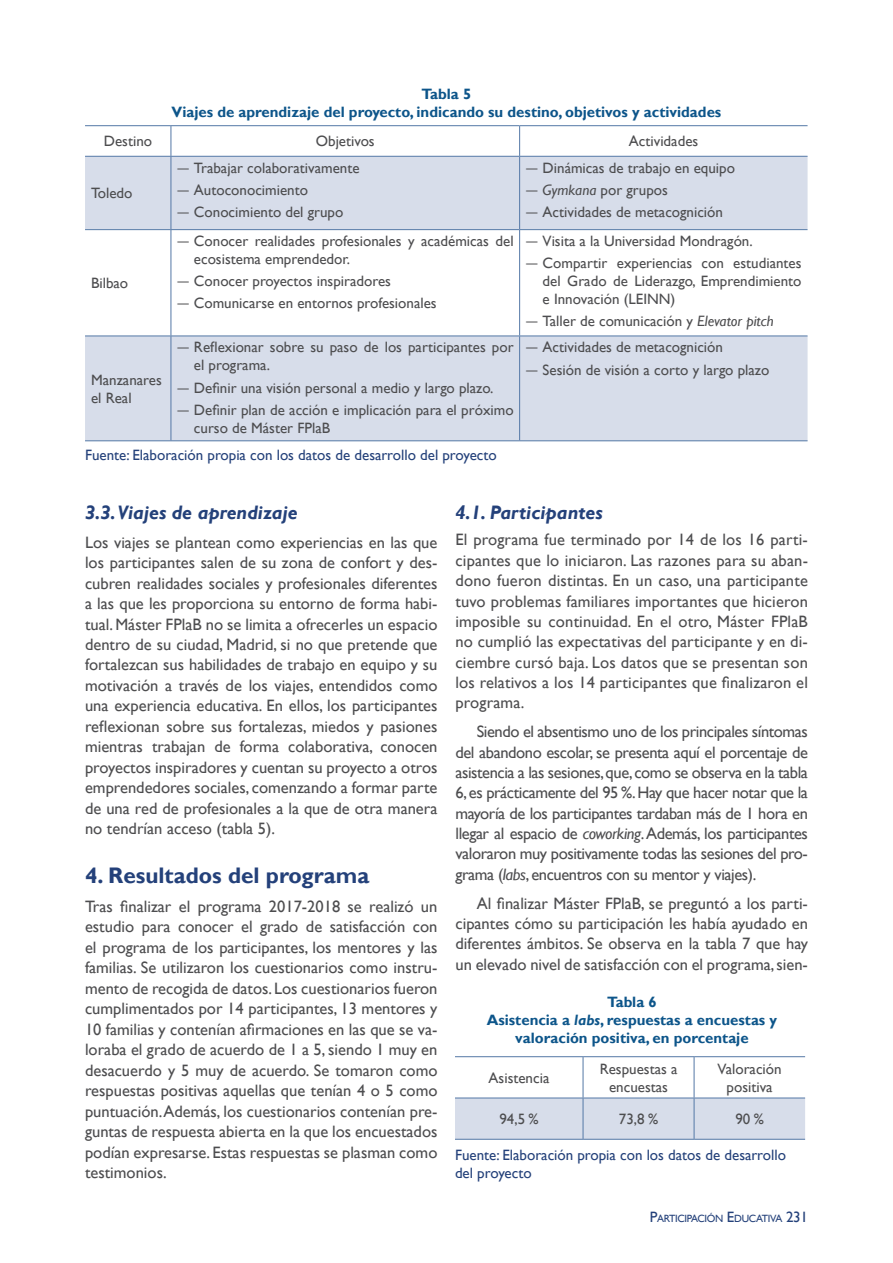
<style>
.page{position:relative;width:893px;height:1263px;background:#fff}
.page>*{position:absolute;margin:0;border:0;box-sizing:border-box;transform-origin:0 0}
.t1{font:700 22.5px "Gill Sans";color:#24417a}
.t2{font:italic 700 19.5px "Gill Sans";color:#24417a}
.t3{font:16.5px/20.4px "Gill Sans";color:#4d4d4f;text-align:justify}
.t4{font:15px/18px "Gill Sans";color:#4d4d4f}
.t5{font:700 15px/18px "Gill Sans";color:#0d558a;text-align:center}
.t6{font:15px/18px "Gill Sans";color:#24417a}
.t7{font:10.5px "Gill Sans";letter-spacing:-.03em;color:#24417a}
.s1{font-family:"Georgia"}
.s2{font-style:italic}
.s3{font-size:15px}
</style>
<div class="page">
<svg style="left:85px;top:126px;width:722px;height:30px"></svg>
<svg style="left:85px;top:157px;width:722px;height:283px;fill:#d7ddea"></svg>
<div style="left:85px;top:230px;width:86px;height:106px;background:#fff"></div>
<div style="left:520px;top:230px;width:287px;height:106px;background:#fff"></div>
<hr style="left:519px;top:126px;width:1px;height:30px;background:#5478a6">
<hr style="left:85px;top:156px;width:86px;height:1px;background:#5478a6">
<hr style="left:171px;top:156px;width:349px;height:1px;background:#5478a6">
<hr style="left:520px;top:156px;width:287px;height:1px;background:#5478a6">
<hr style="left:519px;top:157px;width:1px;height:72px;background:#5478a6">
<hr style="left:85px;top:229px;width:86px;height:1px;background:#5478a6">
<hr style="left:171px;top:229px;width:349px;height:1px;background:#5478a6">
<hr style="left:520px;top:229px;width:287px;height:1px;background:#5478a6">
<hr style="left:519px;top:230px;width:1px;height:106px;background:#5478a6">
<hr style="left:85px;top:336px;width:86px;height:1px;background:#5478a6">
<hr style="left:171px;top:336px;width:349px;height:1px;background:#5478a6">
<hr style="left:519px;top:336px;width:1px;height:104px;background:#5478a6">
<hr style="left:520px;top:336px;width:287px;height:1px;background:#5478a6">
<hr style="left:171px;top:440px;width:349px;height:1px;background:#5478a6">
<hr style="left:520px;top:440px;width:287px;height:1px;background:#5478a6">
<hr style="left:171px;top:125px;width:349px;height:1px;background:#5478a6">
<hr style="left:520px;top:125px;width:287px;height:1px;background:#5478a6">
<hr style="left:85px;top:125px;width:86px;height:1px;background:#5478a6">
<hr style="left:171px;top:126px;width:1px;height:30px;background:#5478a6">
<hr style="left:171px;top:157px;width:1px;height:72px;background:#5478a6">
<hr style="left:171px;top:230px;width:1px;height:106px;background:#5478a6">
<hr style="left:171px;top:336px;width:1px;height:104px;background:#5478a6">
<hr style="left:85px;top:440px;width:86px;height:1px;background:#5478a6">
<svg style="left:455px;top:1057px;width:350px;height:82px"></svg>
<hr style="left:583px;top:1057px;width:1px;height:40px;background:#5478a6">
<hr style="left:694px;top:1057px;width:1px;height:40px;background:#5478a6">
<hr style="left:455px;top:1056px;width:128px;height:1px;background:#5478a6">
<hr style="left:583px;top:1056px;width:111px;height:1px;background:#5478a6">
<hr style="left:694px;top:1056px;width:111px;height:1px;background:#5478a6">
<hr style="left:455px;top:1097px;width:128px;height:1px;background:#5478a6">
<hr style="left:583px;top:1097px;width:111px;height:1px;background:#5478a6">
<hr style="left:583px;top:1098px;width:1px;height:41px;background:#5478a6">
<hr style="left:694px;top:1097px;width:111px;height:1px;background:#5478a6">
<hr style="left:694px;top:1098px;width:1px;height:41px;background:#5478a6">
<hr style="left:455px;top:1139px;width:128px;height:1px;background:#5478a6">
<hr style="left:583px;top:1139px;width:111px;height:1px;background:#5478a6">
<hr style="left:694px;top:1139px;width:111px;height:1px;background:#5478a6">
<p class="t5" style="left:172px;top:85px;width:551px">Tabla 5<br>Viajes de aprendizaje del proyecto, indicando su destino, objetivos y actividades</p>
<p class="t4" style="left:104px;top:132px;width:50px">Destino</p>
<p class="t4" style="left:316px;top:132px;width:60px">Objetivos</p>
<p class="t4" style="left:629px;top:132px;width:71px">Actividades</p>
<p class="t4" style="left:91px;top:184px;width:43px">Toledo</p>
<p class="t4" style="left:526px;top:159px;width:211px"><span class="s1">—</span> Dinámicas de trabajo en equipo</p>
<p class="t4" style="left:526px;top:181px;width:144px"><span class="s1">—</span> <span class="s2">Gymkana</span> por grupos</p>
<p class="t4" style="left:526px;top:203px;width:199px"><span class="s1">—</span> Actividades de metacognición</p>
<p class="t4" style="left:177px;top:159px;width:184px"><span class="s1">—</span> Trabajar colaborativamente</p>
<p class="t4" style="left:177px;top:181px;width:133px"><span class="s1">—</span> Autoconocimiento</p>
<p class="t4" style="left:177px;top:203px;width:168px"><span class="s1">—</span> Conocimiento del grupo</p>
<p class="t4" style="left:91px;top:274px;width:39px">Bilbao</p>
<p class="t4" style="left:91px;top:371px;width:72px">Manzanares el Real</p>
<p class="t4" style="left:194px;top:232px;width:321px;text-indent:-17px"><span class="s1">—</span> Conocer realidades profesionales y académicas del ecosistema emprendedor.</p>
<p class="t4" style="left:177px;top:272px;width:216px"><span class="s1">—</span> Conocer proyectos inspiradores</p>
<p class="t4" style="left:177px;top:295px;width:261px"><span class="s1">—</span> Comunicarse en entornos profesionales</p>
<p class="t4" style="left:194px;top:338px;width:321px;text-indent:-17px"><span class="s1">—</span> Reflexionar sobre su paso de los participantes por el programa.</p>
<p class="t4" style="left:177px;top:379px;width:318px"><span class="s1">—</span> Definir una visión personal a medio y largo plazo.</p>
<p class="t4" style="left:194px;top:401px;width:321px;text-indent:-17px"><span class="s1">—</span> Definir plan de acción e implicación para el próximo curso de Máster FPlaB</p>
<p class="t6" style="left:85px;top:446px;width:413px">Fuente: Elaboración propia con los datos de desarrollo del proyecto</p>
<p class="t4" style="left:526px;top:232px;width:229px"><span class="s1">—</span> Visita a la Universidad Mondragón.</p>
<p class="t4" style="left:543px;top:254px;width:260px;text-align:justify;text-indent:-17px"><span class="s1">—</span> Compartir experiencias con estudiantes del Grado de Liderazgo, Emprendimiento e Innovación (LEINN)</p>
<p class="t4" style="left:526px;top:313px;width:250px"><span class="s1">—</span> Taller de comunicación y <span class="s2">Elevator pitch</span></p>
<p class="t4" style="left:526px;top:338px;width:199px"><span class="s1">—</span> Actividades de metacognición</p>
<p class="t4" style="left:526px;top:361px;width:245px"><span class="s1">—</span> Sesión de visión a corto y largo plazo</p>
<p class="t2" style="left:85px;top:501px;width:214px">3.3.Viajes de aprendizaje</p>
<p class="t3" style="left:85px;top:532px;width:354px">Los viajes se plantean como experiencias en las que los participantes salen de su zona de confort y des&shy;cubren realidades sociales y profesionales diferentes a las que les proporciona su entorno de forma habi&shy;tual. Máster FPlaB no se limita a ofrecerles un espacio dentro de su ciudad, Madrid, si no que pretende que fortalezcan sus habilidades de trabajo en equipo y su motivación a través de los viajes, entendidos como una experiencia educativa. En ellos, los participantes reflexionan sobre sus fortalezas, miedos y pasiones mientras trabajan de forma colaborativa, conocen proyectos inspiradores y cuentan su proyecto a otros emprendedores sociales, comenzando a formar parte de una red de profesionales a la que de otra manera no tendrían acceso (tabla 5).</p>
<h1 class="t1" style="left:85px;top:862px;width:286px">4. Resultados del programa</h1>
<p class="t3" style="left:85px;top:896px;width:354px">Tras finalizar el programa 2017‑2018 se realizó un estudio para conocer el grado de satisfacción con el programa de los participantes, los mentores y las familias. Se utilizaron los cuestionarios como instru&shy;mento de recogida de datos. Los cuestionarios fueron cumplimentados por 14 participantes, 13 mentores y 10 familias y contenían afirmaciones en las que se va&shy;loraba el grado de acuerdo de 1 a 5, siendo 1 muy en desacuerdo y 5 muy de acuerdo. Se tomaron como respuestas positivas aquellas que tenían 4 o 5 como puntuación. Además, los cuestionarios contenían pre&shy;guntas de respuesta abierta en la que los encuestados podían expresarse. Estas respuestas se plasman como testimonios.</p>
<p class="t2" style="left:455px;top:501px;width:149px">4.1.Participantes</p>
<p class="t3" style="left:455px;top:530px;width:354px">El programa fue terminado por 14 de los 16 parti&shy;cipantes que lo iniciaron. Las razones para su aban&shy;dono fueron distintas. En un caso, una participante tuvo problemas familiares importantes que hicieron imposible su continuidad. En el otro, Máster FPlaB no cumplió las expectativas del participante y en di&shy;ciembre cursó baja. Los datos que se presentan son los relativos a los 14 participantes que finalizaron el programa.</p>
<p class="t3" style="left:455px;top:722px;width:354px;text-indent:21px">Siendo el absentismo uno de los principales síntomas del abandono escolar, se presenta aquí el porcentaje de asistencia a las sesiones, que, como se observa en la tabla 6, es prácticamente del 95 %. Hay que hacer notar que la mayoría de los participantes tardaban más de 1 hora en llegar al espacio de <span class="s2">coworking</span>. Además, los participantes valoraron muy positivamente todas las sesiones del pro&shy;grama (<span class="s2">labs</span>, encuentros con su mentor y viajes).</p>
<p class="t3" style="left:455px;top:893px;width:354px;text-indent:21px">Al finalizar Máster FPlaB, se preguntó a los parti&shy;cipantes cómo su participación les había ayudado en diferentes ámbitos. Se observa en la tabla 7 que hay un elevado nivel de satisfacción con el programa, sien-</p>
<p class="t5" style="left:487px;top:993px;width:292px">Tabla 6<br>Asistencia a <span class="s2">labs</span>, respuestas a encuestas y valoración positiva, en porcentaje</p>
<p class="t4" style="left:489px;top:1069px;width:62px">Asistencia</p>
<p class="t4" style="left:600px;top:1060px;width:79px;text-align:center">Respuestas a encuestas</p>
<p class="t4" style="left:717px;top:1060px;width:66px;text-align:center">Valoración positiva</p>
<p class="t4" style="left:499px;top:1110px;width:41px">94,5 %</p>
<p class="t4" style="left:619px;top:1110px;width:41px">73,8 %</p>
<p class="t4" style="left:735px;top:1110px;width:30px">90%</p>
<p class="t6" style="left:455px;top:1146px;width:332px">Fuente: Elaboración propia con los datos de desarrollo del proyecto</p>
<p class="t7" style="left:650px;top:1213px;width:160px"><span class="s3">P</span>ARTICIPACIÓN <span class="s3">E</span>DUCATIVA <span class="s3">231</span></p>
</div>
